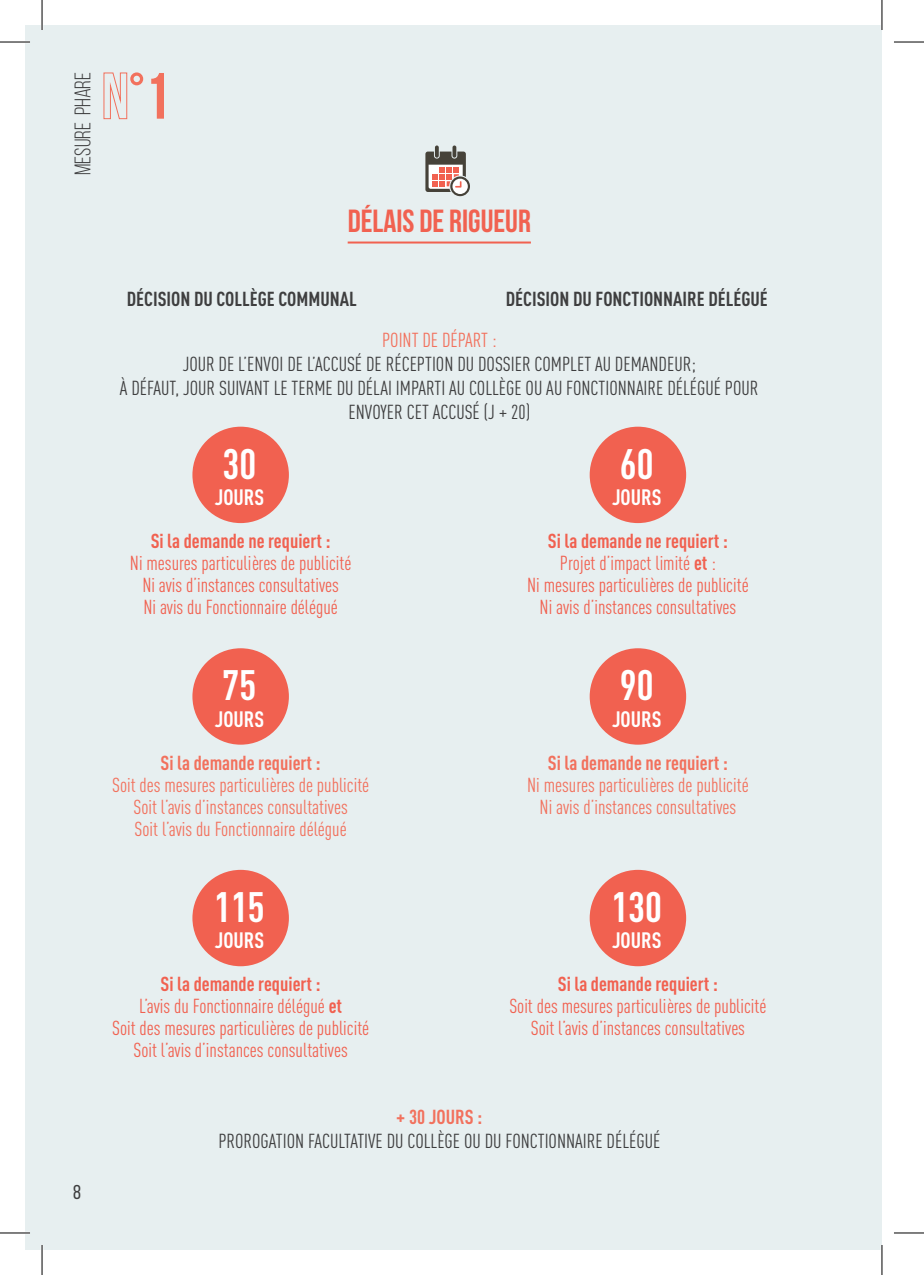
<style>
.page{position:relative;width:924px;height:1275px;background:#fff}
.page>*{position:absolute;margin:0;border:0;box-sizing:border-box;transform-origin:0 0}
.t1{font:700 65.2px "Bebas Neue";color:#f2715d}
.t2{font:700 42px "DIN Cond";color:#fff}
.t3{font:700 32px "Bebas Neue";color:#f16150}
.t4{font:22.4px "Bebas Neue";color:#3e3e3f}
.t5{font:700 22px "DIN Cond";color:#fff}
.t6{font:20px/22px "DIN Cond";color:#f16150;text-align:center}
.t7{font:20px/24px "DIN Cond";color:#3e3e3f;text-align:center}
.t8{font:20px/22px "DIN Cond";color:#f2715d;text-align:center}
.t9{font:700 20px "DIN Cond";color:#3e3e3f}
.t10{font:700 20px "DIN Cond";color:#f2715d}
.t11{font:700 20px "DIN Cond";color:#f16150}
.t12{font:20px "Bebas Neue";color:#3e3e3f}
.s1{font-weight:700}
</style>
<div class="page">
<div style="left:25px;top:25px;width:856px;height:1225px;background:#e7eff0"></div>
<svg style="left:103px;top:72px;width:24px;height:47px"></svg>
<div style="left:192px;top:427px;width:97px;height:96px;background:#f16150;border-radius:50%"></div>
<div style="left:589px;top:427px;width:96px;height:96px;background:#f16150;border-radius:50%"></div>
<div style="left:192px;top:648px;width:97px;height:96px;background:#f16150;border-radius:50%"></div>
<div style="left:589px;top:648px;width:96px;height:96px;background:#f16150;border-radius:50%"></div>
<div style="left:192px;top:870px;width:97px;height:96px;background:#f16150;border-radius:50%"></div>
<div style="left:589px;top:870px;width:96px;height:96px;background:#f16150;border-radius:50%"></div>
<svg style="left:425px;top:145px;width:45px;height:51px"></svg>
<hr style="left:347px;top:241px;width:183px;height:2px;background:#f16150">
<hr style="left:0;top:41px;width:30px;height:2px;background:#fff">
<hr style="left:0;top:1231px;width:30px;height:3px;background:#fff">
<hr style="left:41px;top:0;width:2px;height:30px;background:#fff">
<hr style="left:41px;top:1245px;width:2px;height:30px;background:#fff">
<hr style="left:880px;top:0;width:2px;height:30px;background:#fff">
<hr style="left:880px;top:1245px;width:2px;height:30px;background:#fff">
<hr style="left:0;top:42px;width:30px;height:1px;background:#000">
<hr style="left:893px;top:42px;width:30px;height:1px;background:#000">
<hr style="left:0;top:1232px;width:30px;height:1px;background:#000">
<hr style="left:893px;top:1232px;width:30px;height:1px;background:#000">
<hr style="left:42px;top:0;width:1px;height:30px;background:#000">
<hr style="left:42px;top:1245px;width:1px;height:30px;background:#000">
<hr style="left:881px;top:0;width:1px;height:30px;background:#000">
<hr style="left:881px;top:1245px;width:1px;height:30px;background:#000">
<p class="t4" style="left:71px;top:175px;width:104px;rotate:-90deg">Mesure phare</p>
<h1 class="t1" style="left:129px;top:60px;width:42px">°1</h1>
<h3 class="t3" style="left:347px;top:204px;width:185px">DÉLAIS DE RIGUEUR</h3>
<p class="t9" style="left:127px;top:287px;width:231px">DÉCISION DU COLLÈGE COMMUNAL</p>
<p class="t9" style="left:505px;top:287px;width:263px">DÉCISION DU FONCTIONNAIRE DÉLÉGUÉ</p>
<p class="t8" style="left:382px;top:329px;width:116px">POINT DE DÉPART :</p>
<p class="t7" style="left:120px;top:352px;width:639px">JOUR DE L’ENVOI DE L’ACCUSÉ DE RÉCEPTION DU DOSSIER COMPLET AU DEMANDEUR;<br>À DÉFAUT, JOUR SUIVANT LE TERME DU DÉLAI IMPARTI AU COLLÈGE OU AU FONCTIONNAIRE DÉLÉGUÉ POUR<br>ENVOYER CET ACCUSÉ (J + 20)</p>
<h2 class="t2" style="left:222px;top:438px;width:35px">30</h2>
<p class="t5" style="left:215px;top:484px;width:51px">JOURS</p>
<p class="t11" style="left:151px;top:528px;width:181px">Si la demande ne requiert :</p>
<p class="t6" style="left:130px;top:551px;width:223px">Ni mesures particulières de publicité<br>Ni avis d’instances consultatives<br>Ni avis du Fonctionnaire délégué</p>
<h2 class="t2" style="left:222px;top:659px;width:35px">75</h2>
<p class="t5" style="left:215px;top:705px;width:51px">JOURS</p>
<p class="t10" style="left:160px;top:750px;width:162px">Si la demande requiert :</p>
<p class="t8" style="left:112px;top:773px;width:258px">Soit des mesures particulières de publicité<br>Soit l’avis d’instances consultatives<br>Soit l’avis du Fonctionnaire délégué</p>
<h2 class="t2" style="left:214px;top:881px;width:52px">115</h2>
<p class="t5" style="left:215px;top:927px;width:51px">JOURS</p>
<h2 class="t2" style="left:619px;top:438px;width:35px">60</h2>
<p class="t5" style="left:611px;top:484px;width:51px">JOURS</p>
<p class="t6" style="left:527px;top:529px;width:223px"><span class="s1">Si la demande ne requiert :<br></span>Projet d’impact limité <span class="s1">et</span> :<br>Ni mesures particulières de publicité<br>Ni avis d’instances consultatives</p>
<h2 class="t2" style="left:619px;top:659px;width:35px">90</h2>
<p class="t5" style="left:611px;top:705px;width:51px">JOURS</p>
<p class="t10" style="left:547px;top:750px;width:181px">Si la demande ne requiert :</p>
<p class="t8" style="left:527px;top:773px;width:223px">Ni mesures particulières de publicité<br>Ni avis d’instances consultatives</p>
<h2 class="t2" style="left:611px;top:881px;width:52px">130</h2>
<p class="t5" style="left:611px;top:927px;width:51px">JOURS</p>
<p class="t6" style="left:112px;top:973px;width:258px"><span class="s1">Si la demande requiert :<br></span>L’avis du Fonctionnaire délégué <span class="s1">et<br></span>Soit des mesures particulières de publicité Soit l’avis d’instances consultatives</p>
<p class="t11" style="left:557px;top:971px;width:162px">Si la demande requiert :</p>
<p class="t6" style="left:509px;top:995px;width:258px">Soit des mesures particulières de publicité<br>Soit l’avis d’instances consultatives</p>
<p class="t12" style="left:73px;top:1181px;width:9px">8</p>
<p class="t10" style="left:396px;top:1104px;width:87px">+ 30 JOURS :</p>
<p class="t7" style="left:218px;top:1128px;width:443px">PROROGATION FACULTATIVE DU COLLÈGE OU DU FONCTIONNAIRE DÉLÉGUÉ</p>
</div>
